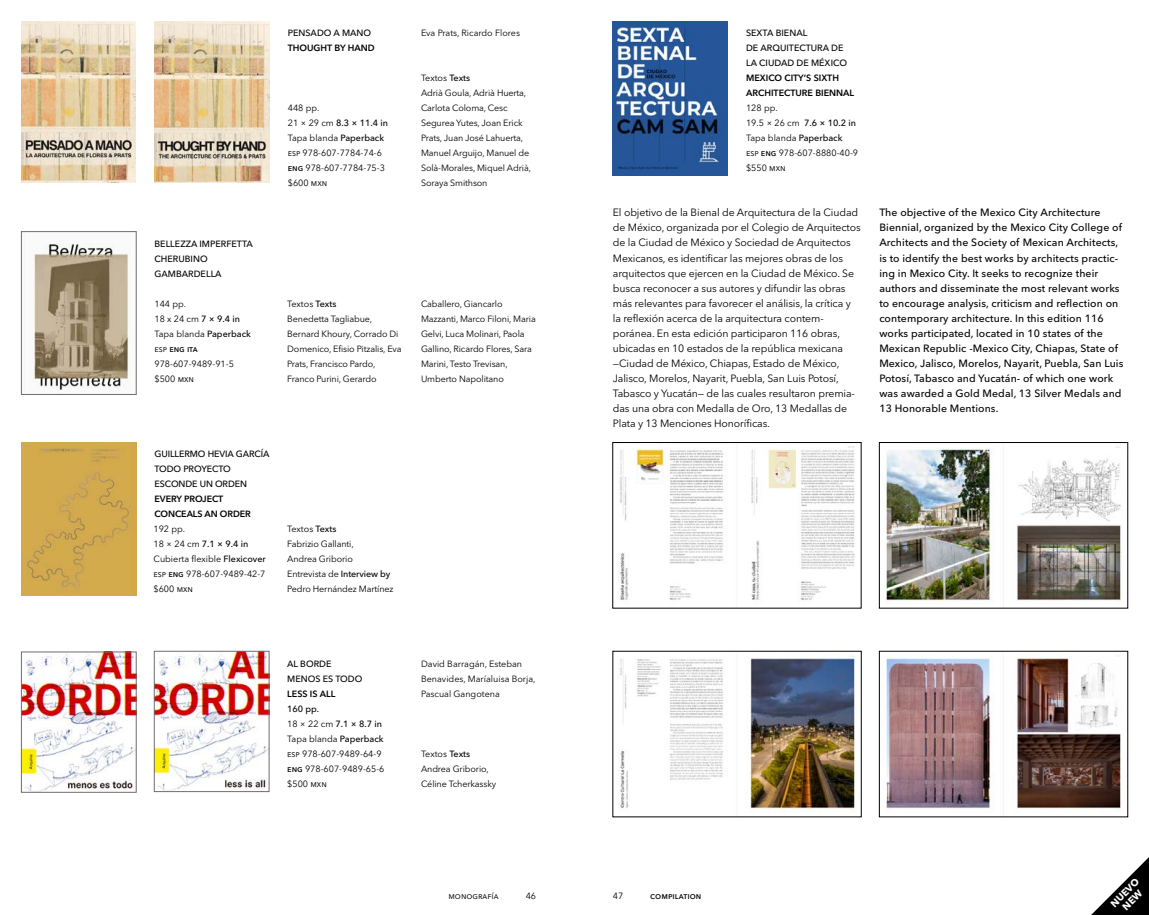
<style>
.page{position:relative;width:1149px;height:915px;background:#fff}
.page>*{position:absolute;margin:0;border:0;box-sizing:border-box;transform-origin:0 0}
.t1{font:10.5px/15px "Avenir Next W1 G";letter-spacing:-.01em;color:#000}
.t2{font:500 10.5px/15px "Avenir Next W1 G";letter-spacing:.01em;color:#000}
.t3{font:700 9.75px/10.5px "Avenir Next W1 G";color:#fff;text-align:center}
.t4{font:9px/15px "Avenir Next W1 G";letter-spacing:-.015em;color:#000}
.t5{font:500 9px/15px "Avenir Next W1 G";color:#000}
.t6{font:600 9px/15px "Avenir Next W1 G";color:#000}
.s1{font-weight:500}
</style>
<div class="page">
<img style="left:619px;top:444px;width:236px;height:156px">
<div style="left:612px;top:442px;width:249px;height:166px;border:1px solid #000"></div>
<img style="left:885px;top:446px;width:236px;height:158px">
<div style="left:879px;top:442px;width:248px;height:166px;border:1px solid #000"></div>
<img style="left:618px;top:655px;width:238px;height:158px">
<img style="left:886px;top:655px;width:235px;height:154px">
<img style="left:612px;top:21px;width:115px;height:154px">
<img style="left:32px;top:244px;width:99px;height:147px">
<div style="left:21px;top:231px;width:115px;height:163px;border:1px solid #6d6e71"></div>
<img style="left:23px;top:653px;width:111px;height:137px">
<div style="left:21px;top:651px;width:115px;height:141px;border:1px solid #6d6e71"></div>
<img style="left:22px;top:442px;width:114px;height:153px">
<img style="left:21px;top:21px;width:115px;height:162px">
<img style="left:154px;top:21px;width:115px;height:162px">
<img style="left:156px;top:653px;width:111px;height:136px">
<div style="left:154px;top:651px;width:115px;height:140px;border:1px solid #6d6e71"></div>
<svg style="left:1092px;top:858px;width:56px;height:56px"></svg>
<p class="t5" style="left:154px;top:236px;width:100px">BELLEZZA IMPERFETTA<br>CHERUBINO<br>GAMBARDELLA</p>
<p class="t4" style="left:154px;top:296px;width:98px">144 pp.<br>18 x 24 cm <span class="s1">7 × 9.4 in<br></span>Tapa blanda <span class="s1">Paperback </span>esp <span class="s1">eng ita<br></span>978-607-9489-91-5 $500 MXN</p>
<p class="t5" style="left:288px;top:26px;width:85px">PENSADO A MANO</p>
<p class="t6" style="left:288px;top:41px;width:88px">THOUGHT BY HAND</p>
<p class="t4" style="left:288px;top:101px;width:102px">448 pp.<br>21 × 29 cm <span class="s1">8.3 × 11.4 in<br></span>Tapa blanda <span class="s1">Paperback </span>esp 978-607-7784-74-6 <span class="s1">eng</span> 978-607-7784-75-3 $600 MXN</p>
<p class="t4" style="left:421px;top:26px;width:101px">Eva Prats, Ricardo Flores</p>
<p class="t4" style="left:421px;top:71px;width:111px">Textos <span class="s1">Texts<br></span>Adrià Goula, Adrià Huerta,<br>Carlota Coloma, Cesc<br>Segurea Yutes, Joan Erick<br>Prats, Juan José Lahuerta,<br>Manuel Arguijo, Manuel de<br>Solà-Morales, Miquel Adrià,<br>Soraya Smithson</p>
<p class="t4" style="left:287px;top:296px;width:116px">Textos <span class="s1">Texts<br></span>Benedetta Tagliabue,<br>Bernard Khoury, Corrado Di<br>Domenico, Efisio Pitzalis, Eva<br>Prats, Francisco Pardo,<br>Franco Purini, Gerardo</p>
<p class="t4" style="left:421px;top:296px;width:116px">Caballero, Giancarlo<br>Mazzanti, Marco Filoni, Maria<br>Gelvi, Luca Molinari, Paola<br>Gallino, Ricardo Flores, Sara<br>Marini, Testo Trevisan,<br>Umberto Napolitano</p>
<p class="t5" style="left:154px;top:446px;width:116px">GUILLERMO HEVIA GARCÍA<br>TODO PROYECTO<br>ESCONDE UN ORDEN</p>
<p class="t6" style="left:154px;top:491px;width:98px">EVERY PROJECT<br>CONCEALS AN ORDER</p>
<p class="t4" style="left:153px;top:521px;width:114px">192 pp.<br>18 × 24 cm <span class="s1">7.1 × 9.4 in<br></span>Cubierta flexible <span class="s1">Flexicover </span>esp <span class="s1">eng</span> 978-607-9489-42-7 $600 MXN</p>
<p class="t4" style="left:287px;top:521px;width:108px">Textos <span class="s1">Texts<br></span>Fabrizio Gallanti,<br>Andrea Griborio<br>Entrevista de <span class="s1">Interview by<br></span>Pedro Hernández Martínez</p>
<p class="t5" style="left:287px;top:656px;width:77px">AL BORDE<br>MENOS ES TODO</p>
<p class="t6" style="left:287px;top:686px;width:50px">LESS IS ALL</p>
<p class="t4" style="left:287px;top:701px;width:99px"><span class="s1">160 pp.<br></span>18 × 22 cm <span class="s1">7.1 × 8.7 in<br></span>Tapa blanda <span class="s1">Paperback </span>esp 978-607-9489-64-9 <span class="s1">eng</span> 978-607-9489-65-6 $500 MXN</p>
<p class="t4" style="left:421px;top:656px;width:116px">David Barragán, Esteban<br>Benavides, Maríaluisa Borja,<br>Pascual Gangotena</p>
<p class="t4" style="left:421px;top:746px;width:77px">Textos <span class="s1">Texts<br></span>Andrea Griborio,<br>Céline Tcherkassky</p>
<p class="t5" style="left:745px;top:26px;width:102px">SEXTA BIENAL<br>DE ARQUITECTURA DE<br>LA CIUDAD DE MÉXICO</p>
<p class="t6" style="left:745px;top:71px;width:110px">MEXICO CITY’S SIXTH<br>ARCHITECTURE BIENNAL</p>
<p class="t4" style="left:745px;top:101px;width:113px">128 pp.<br>19.5 × 26 cm <span class="s1">7.6 × 10.2 in<br></span>Tapa blanda <span class="s1">Paperback<br></span>esp <span class="s1">eng</span> 978-607-8880-40-9 $550 MXN</p>
<p class="t1" style="left:612px;top:205px;width:249px">El objetivo de la Bienal de Arquitectura de la Ciudad de México, organizada por el Colegio de Arquitectos de la Ciudad de México y Sociedad de Arquitectos Mexicanos, es identificar las mejores obras de los arquitectos que ejercen en la Ciudad de México. Se busca reconocer a sus autores y difundir las obras más relevantes para favorecer el análisis, la crítica y la reflexión acerca de la arquitectura contem&shy;poránea. En esta edición participaron 116 obras, ubicadas en 10 estados de la república mexicana —Ciudad de México, Chiapas, Estado de México, Jalisco, Morelos, Nayarit, Puebla, San Luis Potosí, Tabasco y Yucatán— de las cuales resultaron premia&shy;das una obra con Medalla de Oro, 13 Medallas de Plata y 13 Menciones Honoríficas.</p>
<p class="t2" style="left:879px;top:205px;width:245px">The objective of the Mexico City Architecture Biennial, organized by the Mexico City College of Architects and the Society of Mexican Architects, is to identify the best works by architects practic&shy;ing in Mexico City. It seeks to recognize their authors and disseminate the most relevant works to encourage analysis, criticism and reflection on contemporary architecture. In this edition 116 works participated, located in 10 states of the Mexican Republic -Mexico City, Chiapas, State of Mexico, Jalisco, Morelos, Nayarit, Puebla, San Luis Potosí, Tabasco and Yucatán- of which one work was awarded a Gold Medal, 13 Silver Medals and 13 Honorable Mentions.</p>
<p class="t4" style="left:448px;top:888px;width:52px">monografía</p>
<p class="t4" style="left:525px;top:888px;width:12px">46</p>
<p class="t4" style="left:612px;top:888px;width:12px">47</p>
<p class="t5" style="left:650px;top:888px;width:53px">compilation</p>
<p class="t3" style="left:1108px;top:901px;width:37px;rotate:-45deg">NUEVO<br>NEW</p>
</div>
